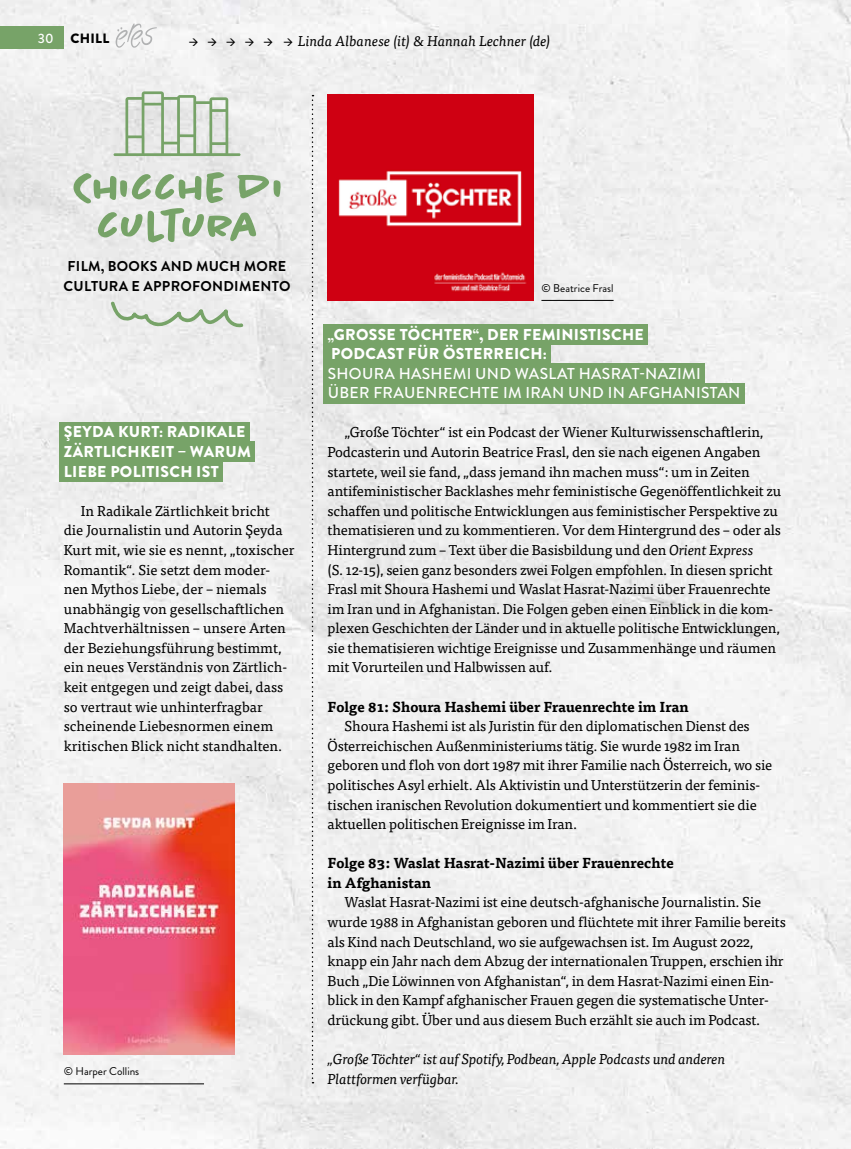
<style>
.page{position:relative;width:851px;height:1149px;background:#fff}
.page>*{position:absolute;margin:0;border:0;box-sizing:border-box;transform-origin:0 0}
.t1{font:900 15.75px/19.5px "Brandon Grotesque";letter-spacing:.02em;color:#fff}
.t2{font:500 15.75px/19.5px "Brandon Grotesque";letter-spacing:.02em;color:#fff}
.t3{font:14.25px/19.5px "Tisa Pro";letter-spacing:-.01em;color:#000}
.t4{font:italic 14.25px/19.5px "Tisa Pro";letter-spacing:-.01em;color:#000}
.t5{font:700 14.25px/19.5px "Tisa Pro";color:#000}
.t6{font:700 14.25px/19.5px "Brandon Grotesque";letter-spacing:.02em;color:#000}
.t7{font:900 13.5px "Brandon Grotesque";letter-spacing:.02em;color:#000}
.t8{font:11.25px "Brandon Grotesque";color:#000}
.s1{font-weight:500;color:#fff}
.s2{font-style:italic}
</style>
<div class="page">
<img style="left:0;top:0;width:850px;height:1148px">
<svg style="left:312px;top:95px;width:1px;height:988px"></svg>
<div style="left:60px;top:422px;width:189px;height:20px;background:#77a368"></div>
<div style="left:60px;top:441px;width:195px;height:20px;background:#77a368"></div>
<div style="left:60px;top:461px;width:163px;height:20px;background:#77a368"></div>
<svg style="left:110px;top:300px;width:135px;height:28px"></svg>
<svg style="left:113px;top:91px;width:127px;height:65px;background:#ced8ca"></svg>
<svg style="left:73px;top:172px;width:208px;height:70px;background:#c7d4c3"></svg>
<div style="left:323px;top:324px;width:325px;height:20px;background:#77a368"></div>
<div style="left:323px;top:344px;width:228px;height:20px;background:#77a368"></div>
<div style="left:323px;top:363px;width:382px;height:20px;background:#77a368"></div>
<div style="left:323px;top:383px;width:421px;height:20px;background:#77a368"></div>
<img style="left:64px;top:783px;width:170px;height:270px">
<hr style="left:64px;top:1083px;width:140px;height:1px;background:#000">
<hr style="left:541px;top:300px;width:72px;height:1px;background:#000">
<img style="left:327px;top:95px;width:206px;height:205px">
<div style="left:0;top:26px;width:64px;height:23px;background:#77a368"></div>
<svg style="left:116px;top:23px;width:41px;height:25px"></svg>
<p class="t7" style="left:38px;top:28px;width:73px"><span class="s1">30</span> CHILL</p>
<p class="t4" style="left:188px;top:30px;width:363px">→ → → → → → Linda Albanese (it) &amp; Hannah Lechner (de)</p>
<p class="t6" style="left:63px;top:257px;width:228px">FILM, BOOKS AND MUCH MORE<br>CULTURA E APPROFONDIMENTO</p>
<p class="t1" style="left:64px;top:422px;width:188px">ŞEYDA KURT: RADIKALE<br>ZÄRTLICHKEIT – WARUM<br>LIEBE POLITISCH IST</p>
<p class="t3" style="left:64px;top:500px;width:232px;text-indent:17px">In Radikale Zärtlichkeit bricht<br>die Journalistin und Autorin Şeyda Kurt mit, wie sie es nennt, „toxischer Romantik“. Sie setzt dem moder&shy;nen Mythos Liebe, der – niemals unabhängig von gesellschaftlichen Machtverhältnissen – unsere Arten der Beziehungsführung bestimmt, ein neues Verständnis von Zärtlich&shy;keit entgegen und zeigt dabei, dass so vertraut wie unhinterfragbar scheinende Liebesnormen einem kritischen Blick nicht standhalten.</p>
<p class="t8" style="left:64px;top:1063px;width:77px">© Harper Collins</p>
<p class="t8" style="left:541px;top:280px;width:74px">© Beatrice Frasl</p>
<p class="t1" style="left:327px;top:324px;width:317px">„GROSSE TÖCHTER“, DER FEMINISTISCHE<br>PODCAST FÜR ÖSTERREICH:</p>
<p class="t2" style="left:328px;top:364px;width:414px">SHOURA HASHEMI UND WASLAT HASRAT-NAZIMI<br>ÜBER FRAUENRECHTE IM IRAN UND IN AFGHANISTAN</p>
<p class="t3" style="left:327px;top:422px;width:455px;text-indent:17px">„Große Töchter“ ist ein Podcast der Wiener Kulturwissenschaftlerin, Podcasterin und Autorin Beatrice Frasl, den sie nach eigenen Angaben startete, weil sie fand, „dass jemand ihn machen muss“: um in Zeiten antifeministischer Backlashes mehr feministische Gegenöffentlichkeit zu schaffen und politische Entwicklungen aus feministischer Perspektive zu thematisieren und zu kommentieren. Vor dem Hintergrund des – oder als Hintergrund zum – Text über die Basisbildung und den <span class="s2">Orient Express<br></span>(S. 12-15), seien ganz besonders zwei Folgen empfohlen. In diesen spricht Frasl mit Shoura Hashemi und Waslat Hasrat-Nazimi über Frauenrechte im Iran und in Afghanistan. Die Folgen geben einen Einblick in die kom&shy;plexen Geschichten der Länder und in aktuelle politische Entwicklungen, sie thematisieren wichtige Ereignisse und Zusammenhänge und räumen mit Vorurteilen und Halbwissen auf.</p>
<p class="t5" style="left:327px;top:695px;width:362px">Folge 81: Shoura Hashemi über Frauenrechte im Iran</p>
<p class="t3" style="left:327px;top:715px;width:446px;text-indent:17px">Shoura Hashemi ist als Juristin für den diplomatischen Dienst des Österreichischen Außenministeriums tätig. Sie wurde 1982 im Iran geboren und floh von dort 1987 mit ihrer Familie nach Österreich, wo sie politisches Asyl erhielt. Als Aktivistin und Unterstützerin der feminis&shy;tischen iranischen Revolution dokumentiert und kommentiert sie die aktuellen politischen Ereignisse im Iran.</p>
<p class="t5" style="left:327px;top:852px;width:347px">Folge 83: Waslat Hasrat-Nazimi über Frauenrechte in Afghanistan</p>
<p class="t3" style="left:327px;top:891px;width:459px;text-indent:17px">Waslat Hasrat-Nazimi ist eine deutsch-afghanische Journalistin. Sie wurde 1988 in Afghanistan geboren und flüchtete mit ihrer Familie bereits als Kind nach Deutschland, wo sie aufgewachsen ist. Im August 2022, knapp ein Jahr nach dem Abzug der internationalen Truppen, erschien ihr Buch „Die Löwinnen von Afghanistan“, in dem Hasrat-Nazimi einen Ein&shy;blick in den Kampf afghanischer Frauen gegen die systematische Unter&shy;drückung gibt. Über und aus diesem Buch erzählt sie auch im Podcast.</p>
<p class="t4" style="left:327px;top:1048px;width:399px">„Große Töchter“ ist auf Spotify, Podbean, Apple Podcasts und anderen<br>Plattformen verfügbar.</p>
</div>
